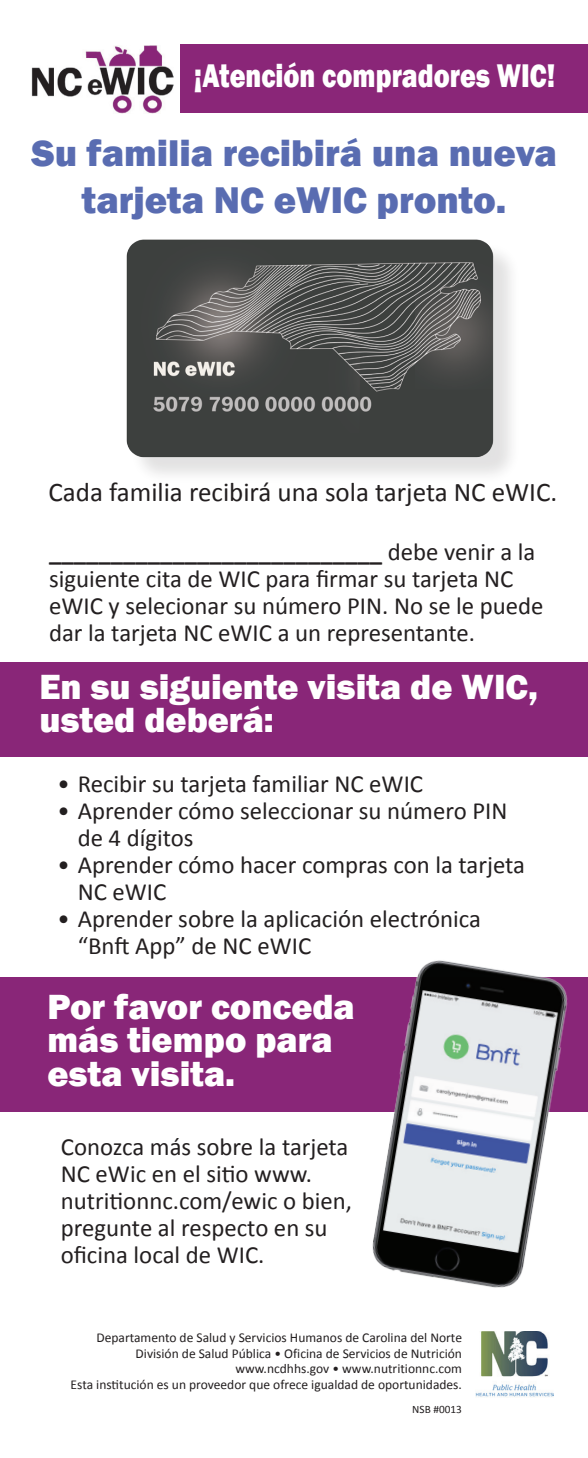
<style>
.page{position:relative;width:588px;height:1458px;background:#fff}
.page>*{position:absolute;margin:0;border:0;box-sizing:border-box;transform-origin:0 0}
.t1{font:800 38.25px/47.2px "Franklin Gothic";color:#4056a5;text-align:center}
.t2{font:800 36px/33.8px "Franklin Gothic";color:#fff}
.t3{font:800 33.75px "Franklin Gothic";color:#fff;scale:.8 1}
.t4{font:27px "Calibri";color:#231f20}
.t5{font:24.75px/27px "Calibri";color:#231f20}
.t6{font:13.5px/15.8px "Calibri";color:#231f20;text-align:right}
.t7{font:11.25px "Calibri";color:#231f20}
.s1{font-weight:700}
</style>
<div class="page">
<div style="left:181px;top:45px;width:406px;height:68px;background:#8a2678"></div>
<div style="left:0;top:662px;width:587px;height:94px;background:#892678"></div>
<div style="left:0;top:977px;width:587px;height:135px;background:#892678"></div>
<img style="left:31px;top:45px;width:142px;height:69px">
<img style="left:475px;top:1331px;width:78px;height:66px">
<img style="left:372px;top:960px;width:196px;height:328px">
<div style="left:130px;top:242px;width:390px;height:243px;background:#231f20;opacity:.13"></div>
<img style="left:126px;top:239px;width:394px;height:230px">
<h3 class="t3" style="left:194px;top:54px;width:453px">¡Atención compradores WIC!</h3>
<h1 class="t1" style="left:31px;top:130px;width:526px">Su familia recibirá una nueva tarjeta NC eWIC pronto.</h1>
<p class="t4" style="left:48px;top:475px;width:510px">Cada familia recibirá una sola tarjeta NC eWIC.</p>
<p class="t5" style="left:49px;top:538px;width:495px"><span class="s1">___________________________</span> debe venir a la siguiente cita de WIC para firmar su tarjeta NC eWIC y selecionar su número PIN. No se le puede dar la tarjeta NC eWIC a un representante.</p>
<h2 class="t2" style="left:39px;top:670px;width:500px">En su siguiente visita de WIC, usted deberá:</h2>
<p class="t5" style="left:57px;top:771px;width:367px">• Recibir su tarjeta familiar NC eWIC</p>
<p class="t5" style="left:78px;top:798px;width:431px;text-indent:-20px">• Aprender cómo seleccionar su número PIN de 4 dígitos</p>
<p class="t5" style="left:78px;top:852px;width:448px;text-indent:-20px">• Aprender cómo hacer compras con la tarjeta<br>NC eWIC</p>
<p class="t5" style="left:78px;top:906px;width:404px;text-indent:-20px">• Aprender sobre la aplicación electrónica “Bnft App” de NC eWIC</p>
<h2 class="t2" style="left:47px;top:990px;width:308px">Por favor conceda más tiempo para esta visita.</h2>
<p class="t5" style="left:61px;top:1134px;width:292px">Conozca más sobre la tarjeta<br>NC eWic en el sitio www. nutritionnc.com/ewic o bien, pregunte al respecto en su oficina local de WIC.</p>
<p class="t6" style="left:71px;top:1330px;width:392px">Departamento de Salud y Servicios Humanos de Carolina del Norte División de Salud Pública • Oficina de Servicios de Nutrición www.ncdhhs.gov • www.nutritionnc.com<br>Esta institución es un proveedor que ofrece igualdad de oportunidades.</p>
<p class="t7" style="left:412px;top:1402px;width:51px">NSB #0013</p>
</div>
